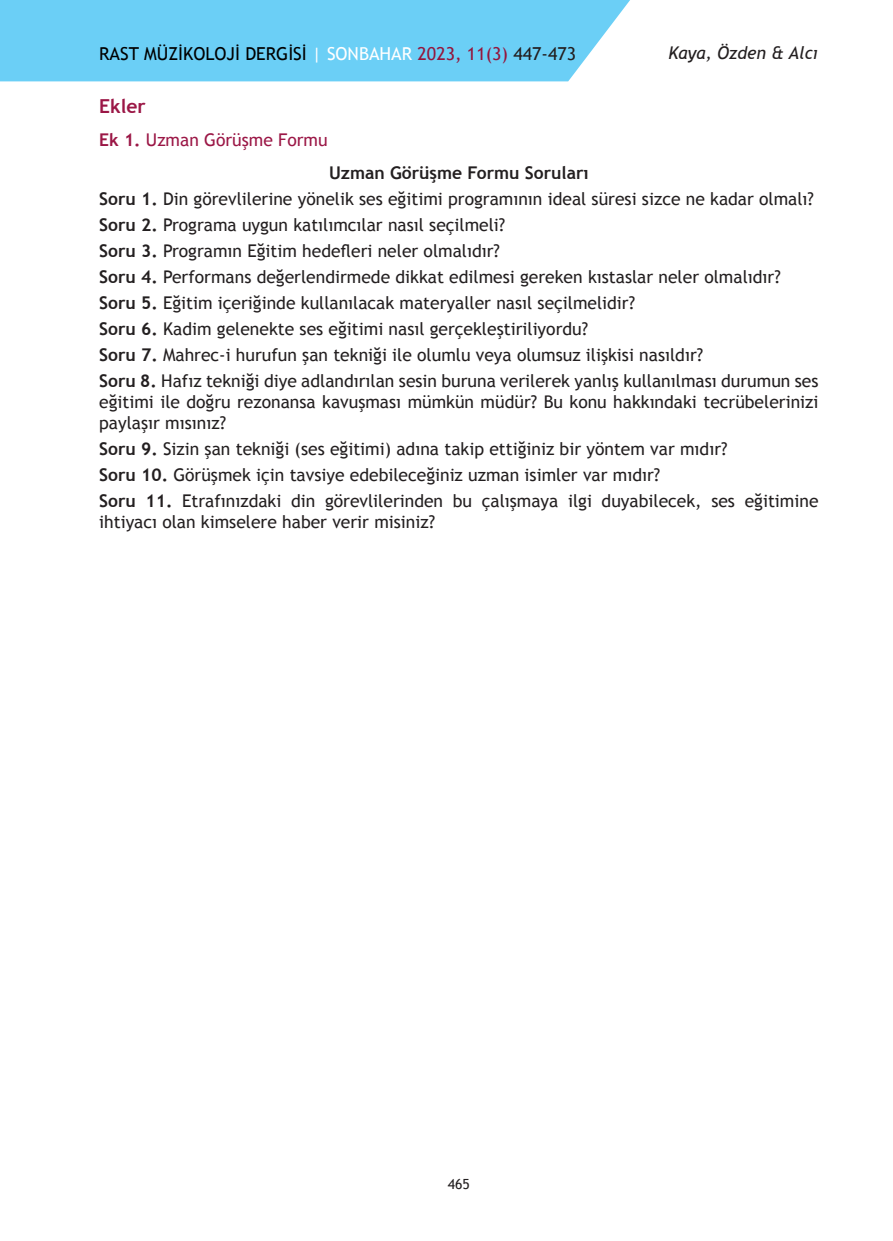
<style>
.page{position:relative;width:893px;height:1241px;background:#fff}
.page>*{position:absolute;margin:0;border:0;box-sizing:border-box;transform-origin:0 0}
.Metin_-_Başlık_1{font:700 19.25px "Trebuchet MS";color:#9b1746}
.t1{font:17.85px "Trebuchet MS";color:#000}
.Metin_-_Gövde{font:17.5px/21px "Trebuchet MS";color:#231f20;text-align:justify}
.Metin_-_Gövde-2{font:700 17.5px "Trebuchet MS";color:#231f20}
.Metin_-_Başlık_2{font:17.5px "Trebuchet MS";color:#9b1746}
.t2{font:italic 17.5px "Trebuchet MS";color:#231f20}
.t3{font:14px "Trebuchet MS";color:#231f20}
.s1{color:#fff}
.s2{color:#94163d}
.s3{color:#231f20}
.s4{font-weight:700}
</style>
<div class="page">
<div style="left:0;top:0;width:630px;height:81px;background:#6bcff6"></div>
<p class="t1" style="left:99px;top:43px;width:479px">RAST MÜZİKOLOJİ DERGİSİ <span class="s1">| SONBAHAR</span> <span class="s2">2023, 11(3)</span> <span class="s3">447-473</span></p>
<p class="t2" style="left:668px;top:42px;width:151px">Kaya, Özden &amp; Alcı</p>
<p class="Metin_-_Başlık_1" style="left:99px;top:95px;width:48px">Ekler</p>
<p class="Metin_-_Başlık_2" style="left:99px;top:130px;width:230px"><span class="s4">Ek 1.</span> Uzman Görüşme Formu</p>
<p class="Metin_-_Gövde-2" style="left:329px;top:162px;width:261px">Uzman Görüşme Formu Soruları</p>
<p class="Metin_-_Gövde" style="left:99px;top:188px;width:716px"><span class="s4">Soru 1.</span> Din görevlilerine yönelik ses eğitimi programının ideal süresi sizce ne kadar olmalı?</p>
<p class="Metin_-_Gövde" style="left:99px;top:214px;width:408px"><span class="s4">Soru 2.</span> Programa uygun katılımcılar nasıl seçilmeli?</p>
<p class="Metin_-_Gövde" style="left:99px;top:240px;width:402px"><span class="s4">Soru 3.</span> Programın Eğitim hedefleri neler olmalıdır?</p>
<p class="Metin_-_Gövde" style="left:99px;top:266px;width:683px"><span class="s4">Soru 4.</span> Performans değerlendirmede dikkat edilmesi gereken kıstaslar neler olmalıdır?</p>
<p class="Metin_-_Gövde" style="left:99px;top:292px;width:537px"><span class="s4">Soru 5.</span> Eğitim içeriğinde kullanılacak materyaller nasıl seçilmelidir?</p>
<p class="Metin_-_Gövde" style="left:99px;top:318px;width:490px"><span class="s4">Soru 6.</span> Kadim gelenekte ses eğitimi nasıl gerçekleştiriliyordu?</p>
<p class="Metin_-_Gövde" style="left:99px;top:344px;width:605px"><span class="s4">Soru 7.</span> Mahrec-i hurufun şan tekniği ile olumlu veya olumsuz ilişkisi nasıldır?</p>
<p class="Metin_-_Gövde" style="left:99px;top:370px;width:721px"><span class="s4">Soru 8.</span> Hafız tekniği diye adlandırılan sesin buruna verilerek yanlış kullanılması durumun ses eğitimi ile doğru rezonansa kavuşması mümkün müdür? Bu konu hakkındaki tecrübelerinizi paylaşır mısınız?</p>
<p class="Metin_-_Gövde" style="left:99px;top:438px;width:630px"><span class="s4">Soru 9.</span> Sizin şan tekniği (ses eğitimi) adına takip ettiğiniz bir yöntem var mıdır?</p>
<p class="Metin_-_Gövde" style="left:99px;top:464px;width:563px"><span class="s4">Soru 10.</span> Görüşmek için tavsiye edebileceğiniz uzman isimler var mıdır?</p>
<p class="Metin_-_Gövde" style="left:99px;top:490px;width:721px"><span class="s4">Soru 11.</span> Etrafınızdaki din görevlilerinden bu çalışmaya ilgi duyabilecek, ses eğitimine ihtiyacı olan kimselere haber verir misiniz?</p>
<p class="t3" style="left:448px;top:1175px;width:24px">465</p>
</div>
